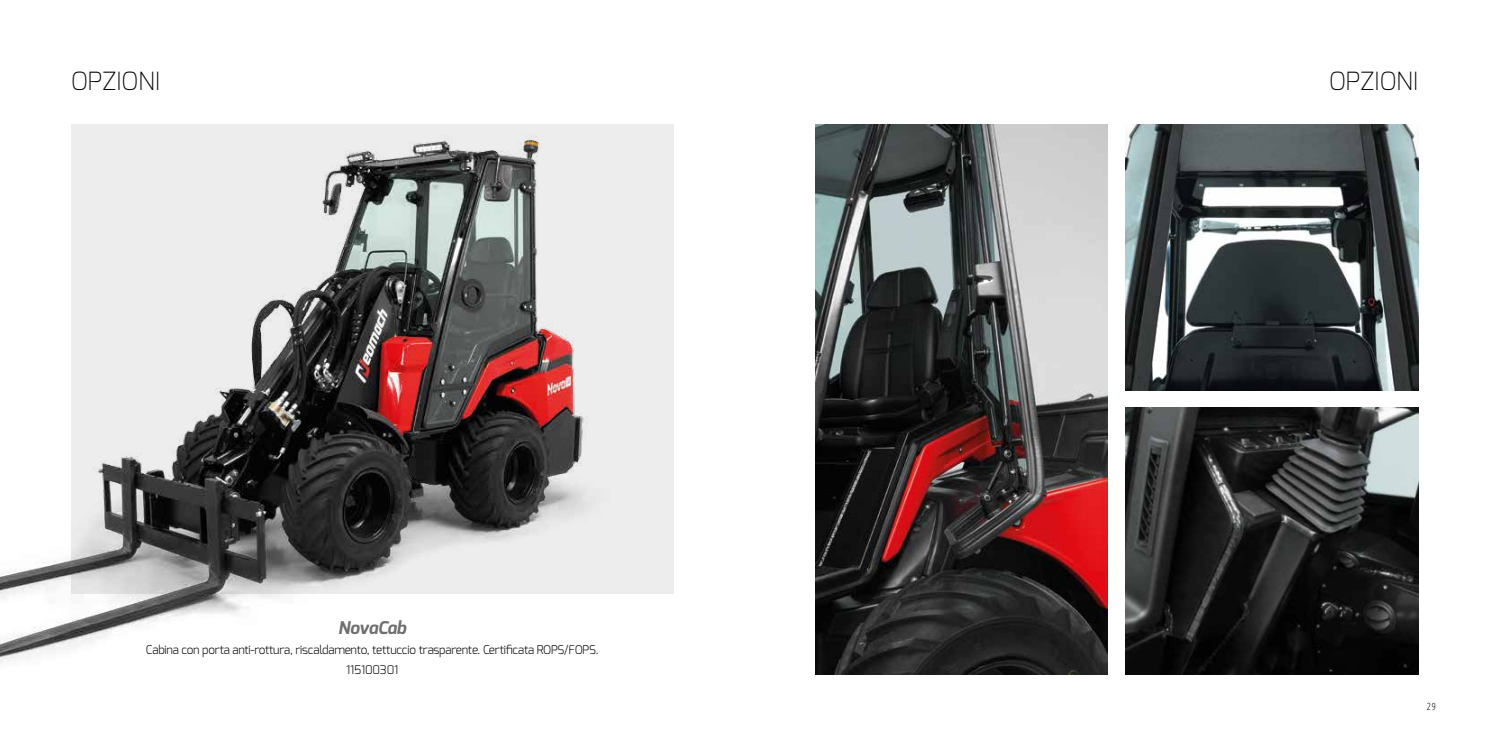
<style>
.page{position:relative;width:1489px;height:745px;background:#fff}
.page>*{position:absolute;margin:0;border:0;box-sizing:border-box;transform-origin:0 0}
.t1{font:200 25px "Exo";color:#000}
.t2{font:italic 700 17.5px "Exo";letter-spacing:-.005em;color:#706f6f}
.t3{font:300 11.88px/20px "Exo";letter-spacing:-.02em;color:#000;text-align:center}
.t4{font:300 condensed 10px "Open Sans";color:#000}
</style>
<div class="page">
<img style="left:0;top:124px;width:859px;height:551px">
<img style="left:815px;top:124px;width:292px;height:549px">
<img style="left:1125px;top:124px;width:292px;height:266px">
<img style="left:1125px;top:407px;width:292px;height:266px">
<h1 class="t1" style="left:71px;top:64px;width:91px">OPZIONI</h1>
<h1 class="t1" style="left:1328px;top:64px;width:91px">OPZIONI</h1>
<h2 class="t2" style="left:338px;top:616px;width:70px">NovaCab</h2>
<p class="t3" style="left:146px;top:639px;width:454px">Cabina con porta anti-rottura, riscaldamento, tettuccio trasparente. Certificata ROPS/FOPS.<br>115100301</p>
<p class="t4" style="left:1426px;top:698px;width:10px">29</p>
</div>
